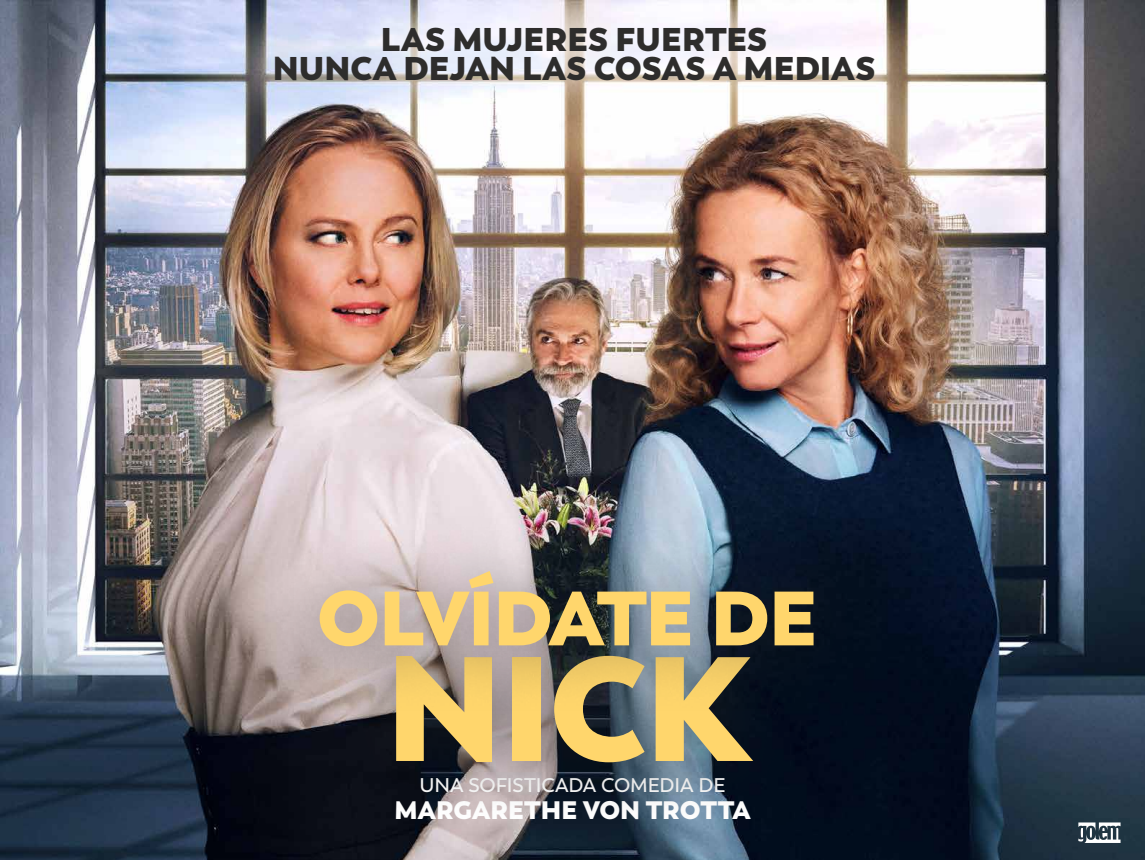
<style>
.page{position:relative;width:1145px;height:860px;background:#fff}
.page>*{position:absolute;margin:0;border:0;box-sizing:border-box;transform-origin:0 0}
.t1{font:800 147.7px "Trenda";color:#ffd66c}
.t2{font:800 76.5px "Trenda";letter-spacing:-.02em;color:#ffd66c}
.t3{font:800 32.8px/29.4px "Trenda";color:#2e2d2c;text-align:center}
.t4{font:800 25.2px "Trenda";color:#fff}
.t5{font:600 19.7px "Trenda";letter-spacing:-.005em;color:#fff}
</style>
<div class="page">
<img style="left:1px;top:0;width:1144px;height:860px">
<svg style="left:237px;top:0;width:675px;height:118px"></svg>
<div style="left:332px;top:593px;width:484px;height:236px;background:#1d1d1b;opacity:.6"></div>
<div style="left:257px;top:511px;width:623px;height:202px;background:#1d1d1b;opacity:.6"></div>
<svg style="left:1078px;top:822px;width:43px;height:21px"></svg>
<p class="t3" style="left:273px;top:24px;width:604px">LAS MUJERES FUERTES<br>NUNCA DEJAN LAS COSAS A MEDIAS</p>
<h2 class="t2" style="left:317px;top:569px;width:502px">OLVÍDATE DE</h2>
<h1 class="t1" style="left:385px;top:613px;width:365px">NICK</h1>
<p class="t4" style="left:394px;top:794px;width:97px">MARGARET</p>
<p class="t4" style="left:541px;top:794px;width:140px">HE VON TROTTA</p>
<p class="t5" style="left:420px;top:774px;width:307px">UNA SOFISTICADA COMEDIA DE</p>
</div>
